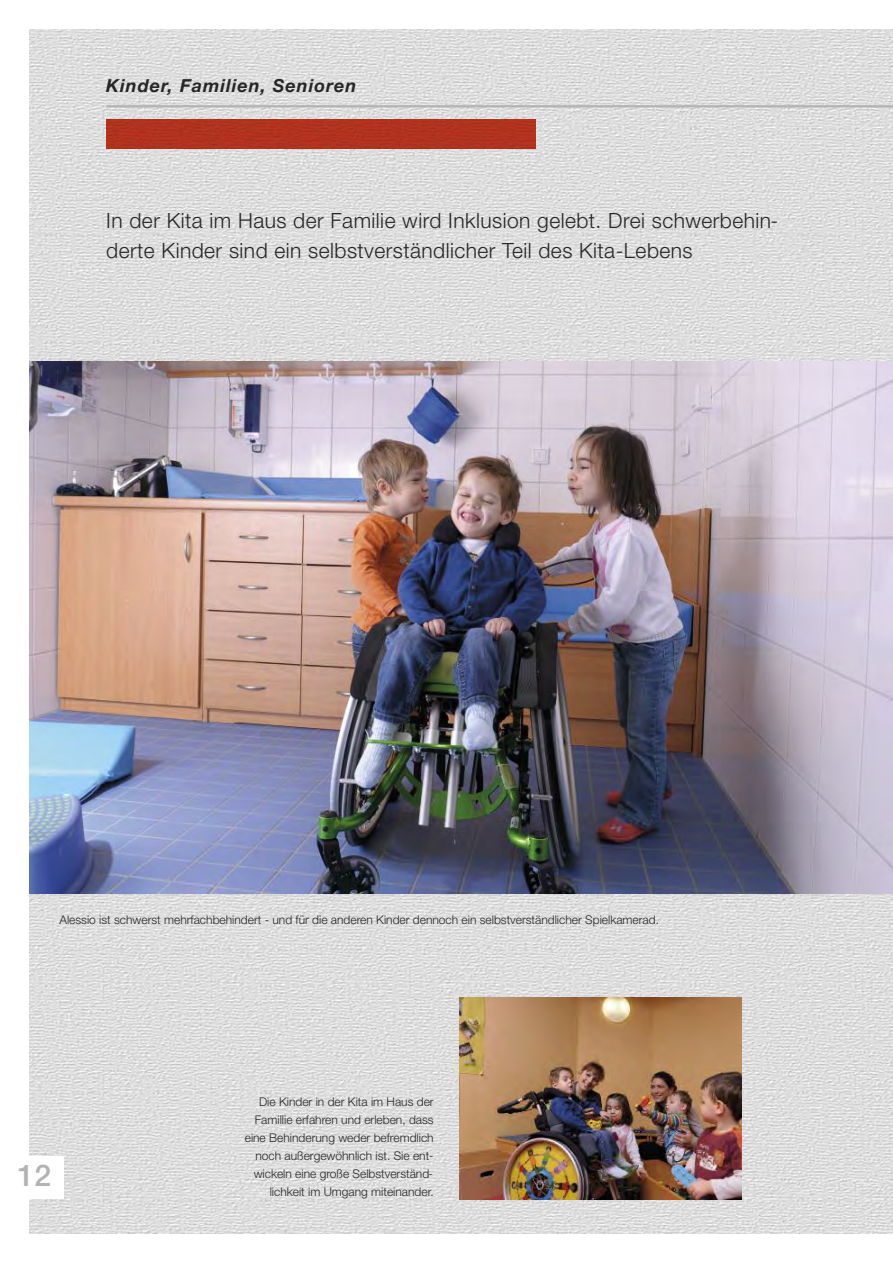
<style>
.page{position:relative;width:893px;height:1263px;background:#fff}
.page>*{position:absolute;margin:0;border:0;box-sizing:border-box;transform-origin:0 0}
.t1{font:500 30px "Helvetica Neue";color:#b4b3b3}
.t2{font:300 21px/30px "Helvetica Neue";letter-spacing:.02em;color:#272627}
.t3{font:italic 700 18px "Helvetica Neue";letter-spacing:.055em;color:#272627}
.t4{font:300 12px/18px "Helvetica Neue";color:#272627;text-align:right}
</style>
<div class="page">
<img style="left:30px;top:30px;width:863px;height:1203px">
<img style="left:30px;top:361px;width:863px;height:532px">
<div style="left:0;top:1157px;width:64px;height:42px;background:#fff"></div>
<hr style="left:106px;top:105px;width:787px;height:2px;background:#b4b3b3">
<div style="left:106px;top:119px;width:430px;height:30px;background:#b1321e"></div>
<img style="left:459px;top:998px;width:283px;height:201px">
<h3 class="t3" style="left:106px;top:75px;width:252px">Kinder, Familien, Senioren</h3>
<h2 class="t2" style="left:106px;top:205px;width:673px">In der Kita im Haus der Familie wird Inklusion gelebt. Drei schwerbehin&shy;derte Kinder sind ein selbstverständlicher Teil des Kita-Lebens</h2>
<p class="t4" style="left:60px;top:911px;width:601px">Alessio ist schwerst mehrfachbehindert - und für die anderen Kinder dennoch ein selbstverständlicher Spielkamerad.</p>
<h1 class="t1" style="left:18px;top:1158px;width:35px">12</h1>
<p class="t4" style="left:245px;top:1092px;width:190px">Die Kinder in der Kita im Haus der Famillie erfahren und erleben, dass eine Behinderung weder befremdlich noch außergewöhnlich ist. Sie ent&shy;wickeln eine große Selbstverständ&shy;lichkeit im Umgang miteinander.</p>
</div>
